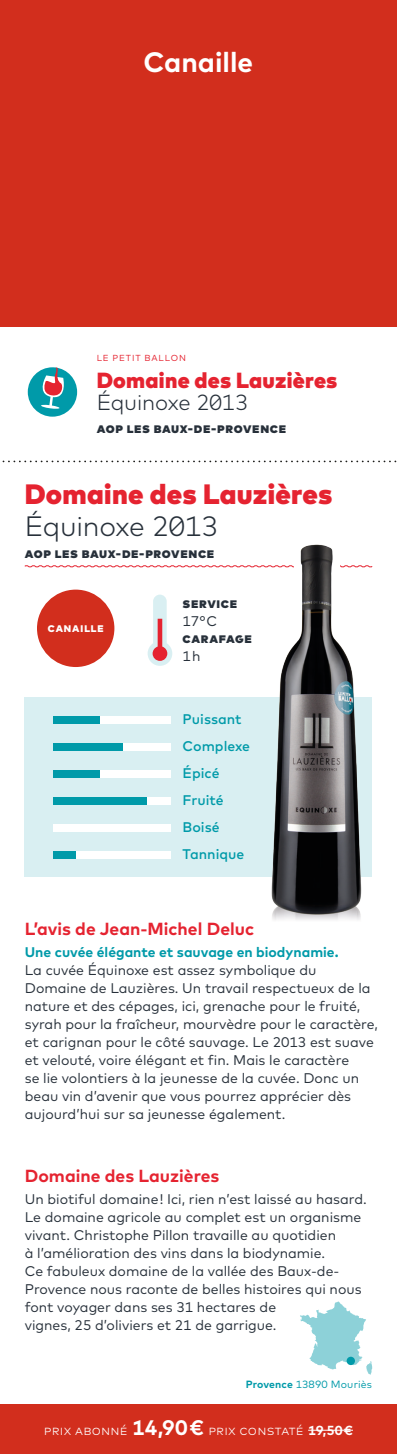
<style>
.page{position:relative;width:397px;height:1454px;background:#fff}
.page>*{position:absolute;margin:0;border:0;box-sizing:border-box;transform-origin:0 0}
.t1{font:900 28px "Mark Pro";letter-spacing:.01em;color:#e52330}
.t2{font:300 28px "Mark Pro";letter-spacing:-.015em;color:#27303a}
.t3{font:700 28px "Mark Pro";color:#fff}
.t4{font:900 21.88px "Mark Pro";letter-spacing:.015em;color:#e52330}
.t5{font:300 21.88px "Mark Pro";letter-spacing:-.01em;color:#27303a}
.t6{font:700 17.5px "Mark Pro";color:#e52330}
.t7{font:14px/17.8px "Mark Pro";color:#27303a}
.t8{font:900 14px "Mark Pro";letter-spacing:.04em;color:#27303a}
.t9{font:500 14px/26.9px "Mark Pro";color:#009aa9}
.t10{font:700 14px "Mark Pro";color:#009aa9}
.t11{font:300 14px "Mark Pro";letter-spacing:.015em;color:#fff}
.t12{font:10.5px "Mark Pro";letter-spacing:.015em;color:#009aa9}
.t13{font:900 9.62px "Mark Pro";letter-spacing:.095em;color:#fff}
.t14{font:8.75px "Mark Pro";letter-spacing:.105em;color:#e52330}
.s1{font-weight:700}
.s2{font-weight:700;font-size:21px}
.s3{font-weight:700;font-size:13.12px}
</style>
<div class="page">
<div style="left:0;top:0;width:397px;height:327px;background:#d22e1d"></div>
<div style="left:25px;top:697px;width:347px;height:179px;background:#d9eff2"></div>
<div style="left:0;top:1404px;width:397px;height:49px;background:#d22e1d"></div>
<svg style="left:24px;top:565px;width:233px;height:3px"></svg>
<svg style="left:28px;top:367px;width:49px;height:50px"></svg>
<div style="left:53px;top:716px;width:23px;height:8px;background:#009aa9"></div>
<div style="left:76px;top:716px;width:24px;height:8px;background:#009aa9"></div>
<div style="left:100px;top:716px;width:24px;height:8px;background:#fff"></div>
<div style="left:124px;top:716px;width:23px;height:8px;background:#fff"></div>
<div style="left:147px;top:716px;width:24px;height:8px;background:#fff"></div>
<div style="left:53px;top:743px;width:23px;height:8px;background:#009aa9"></div>
<div style="left:76px;top:743px;width:24px;height:8px;background:#009aa9"></div>
<div style="left:100px;top:743px;width:24px;height:8px;background:#009aa9"></div>
<div style="left:124px;top:743px;width:23px;height:8px;background:#fff"></div>
<div style="left:147px;top:743px;width:24px;height:8px;background:#fff"></div>
<div style="left:53px;top:770px;width:23px;height:8px;background:#009aa9"></div>
<div style="left:76px;top:770px;width:24px;height:8px;background:#009aa9"></div>
<div style="left:100px;top:770px;width:24px;height:8px;background:#fff"></div>
<div style="left:124px;top:770px;width:23px;height:8px;background:#fff"></div>
<div style="left:147px;top:770px;width:24px;height:8px;background:#fff"></div>
<div style="left:53px;top:797px;width:23px;height:8px;background:#009aa9"></div>
<div style="left:76px;top:797px;width:24px;height:8px;background:#009aa9"></div>
<div style="left:100px;top:797px;width:24px;height:8px;background:#009aa9"></div>
<div style="left:124px;top:797px;width:23px;height:8px;background:#009aa9"></div>
<div style="left:147px;top:797px;width:24px;height:8px;background:#fff"></div>
<div style="left:76px;top:824px;width:24px;height:8px;background:#fff"></div>
<div style="left:100px;top:824px;width:24px;height:8px;background:#fff"></div>
<div style="left:124px;top:824px;width:23px;height:8px;background:#fff"></div>
<div style="left:147px;top:824px;width:24px;height:8px;background:#fff"></div>
<div style="left:53px;top:851px;width:23px;height:7px;background:#009aa9"></div>
<div style="left:53px;top:824px;width:23px;height:8px;background:#fff"></div>
<div style="left:76px;top:851px;width:24px;height:7px;background:#fff"></div>
<div style="left:100px;top:851px;width:24px;height:7px;background:#fff"></div>
<div style="left:124px;top:851px;width:23px;height:7px;background:#fff"></div>
<div style="left:147px;top:851px;width:24px;height:7px;background:#fff"></div>
<div style="left:37px;top:589px;width:77px;height:78px;background:#d22e1d;border-radius:50%"></div>
<svg style="left:148px;top:594px;width:24px;height:72px"></svg>
<hr style="left:308px;top:1429px;width:45px;height:1px;background:#fff">
<img style="left:257px;top:544px;width:116px;height:376px">
<svg style="left:300px;top:1301px;width:72px;height:73px"></svg>
<div style="left:347px;top:1356px;width:8px;height:9px;background:#009aa9;border-radius:50%"></div>
<svg style="left:2px;top:460px;width:395px;height:2px"></svg>
<h1 class="t3" style="left:143px;top:41px;width:111px">Canaille</h1>
<p class="t14" style="left:97px;top:351px;width:91px">LE PETIT BALLON</p>
<h2 class="t4" style="left:97px;top:363px;width:242px">Domaine des Lauzières</h2>
<h2 class="t5" style="left:97px;top:386px;width:153px">Équinoxe 2013</h2>
<p class="t8" style="left:97px;top:417px;width:191px">aop les baux-de-provence</p>
<h1 class="t1" style="left:25px;top:473px;width:309px">Domaine des Lauzières</h1>
<h1 class="t2" style="left:25px;top:505px;width:195px">Équinoxe 2013</h1>
<p class="t8" style="left:25px;top:542px;width:191px">aop les baux-de-provence</p>
<p class="t13" style="left:48px;top:621px;width:57px">CANAILLE</p>
<p class="t8" style="left:183px;top:592px;width:56px">service</p>
<p class="t7" style="left:183px;top:610px;width:36px">17° C</p>
<p class="t7" style="left:183px;top:646px;width:20px">1 h</p>
<p class="t8" style="left:183px;top:627px;width:71px">carafage</p>
<p class="t9" style="left:183px;top:704px;width:69px">Puissant<br>Complexe<br>Épicé<br>Fruité<br>Boisé<br>Tannique</p>
<p class="t6" style="left:25px;top:915px;width:231px">L’avis de Jean-Michel Deluc</p>
<p class="t10" style="left:25px;top:942px;width:315px">Une cuvée élégante et sauvage en biodynamie.</p>
<p class="t7" style="left:25px;top:960px;width:355px">La cuvée Équinoxe est assez symbolique du Domaine de Lauzières. Un travail respectueux de la nature et des cépages, ici, grenache pour le fruité, syrah pour la fraîcheur, mourvèdre pour le caractère, et carignan pour le côté sauvage. Le 2013 est suave et velouté, voire élégant et fin. Mais le caractère<br>se lie volontiers à la jeunesse de la cuvée. Donc un beau vin d’avenir que vous pourrez apprécier dès aujourd’hui sur sa jeunesse également.</p>
<p class="t6" style="left:25px;top:1162px;width:196px">Domaine des Lauzières</p>
<p class="t7" style="left:25px;top:1189px;width:343px">Un biotiful domaine ! Ici, rien n’est laissé au hasard.<br>Le domaine agricole au complet est un organisme vivant. Christophe Pillon travaille au quotidien<br>à l’amélioration des vins dans la biodynamie.<br>Ce fabuleux domaine de la vallée des Baux-de-Provence nous raconte de belles histoires qui nous font voyager dans ses 31 hectares de<br>vignes, 25 d’oliviers et 21 de garrigue.</p>
<p class="t12" style="left:246px;top:1376px;width:128px"><span class="s1">Provence</span> 13890 Mouriès</p>
<p class="t11" style="left:44px;top:1419px;width:310px">prix abonné <span class="s2">14,90 €</span> prix constaté <span class="s3">19,50 €</span></p>
</div>
